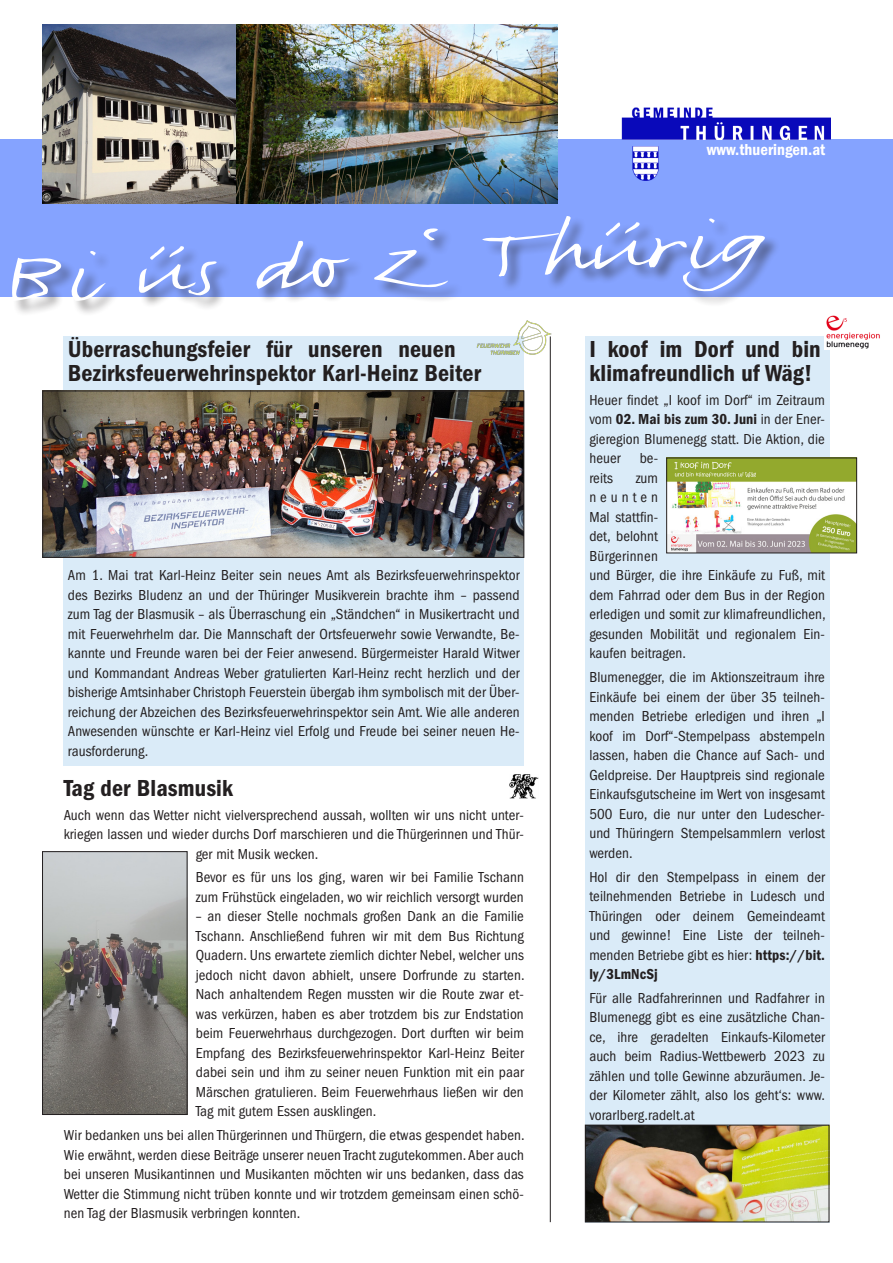
<style>
.page{position:relative;width:893px;height:1263px;background:#fff}
.page>*{position:absolute;margin:0;border:0;box-sizing:border-box;transform-origin:0 0}
.Titel_16pt{font:24px/24px "ITC Franklin Gothic Std Dm Cd";letter-spacing:.005em;color:#231f20}
.Fließtext{font:16.5px "ITC Franklin Gothic Std Dm Cd";letter-spacing:.005em;color:#fff}
.Titel_16pt-2{font:condensed 15px/19.5px "ITC Franklin Gothic Std";letter-spacing:.005em;color:#231f20;text-align:justify}
.s1{font-family:"ITC Franklin Gothic Std Dm Cd";font-stretch:normal}
</style>
<div class="page">
<div style="left:0;top:139px;width:893px;height:157px;background:#85a3ff"></div>
<img style="left:621px;top:107px;width:210px;height:74px">
<img style="left:42px;top:24px;width:515px;height:180px">
<div style="left:13px;top:217px;width:768px;height:100px;background:#231f20;opacity:.5"></div>
<svg style="left:5px;top:216px;width:768px;height:90px"></svg>
<hr style="left:550px;top:336px;width:1px;height:886px;background:#231f20">
<div style="left:585px;top:336px;width:244px;height:886px;background:#daebf8"></div>
<img style="left:825px;top:315px;width:55px;height:35px">
<img style="left:587px;top:1127px;width:240px;height:93px">
<div style="left:585px;top:1125px;width:244px;height:97px;border:1px solid #231f20"></div>
<img style="left:668px;top:460px;width:187px;height:91px">
<div style="left:666px;top:458px;width:191px;height:95px;border:1px solid #231f20"></div>
<div style="left:64px;top:336px;width:460px;height:429px;background:#daebf8"></div>
<img style="left:45px;top:393px;width:477px;height:163px">
<div style="left:43px;top:391px;width:481px;height:167px;border:1px solid #231f20"></div>
<img style="left:44px;top:853px;width:141px;height:260px">
<div style="left:42px;top:851px;width:145px;height:264px;border:1px solid #231f20"></div>
<img style="left:509px;top:774px;width:30px;height:25px">
<img style="left:477px;top:320px;width:75px;height:37px">
<p class="Fließtext" style="left:707px;top:140px;width:120px">www.thueringen.at</p>
<p class="Titel_16pt" style="left:68px;top:337px;width:415px">Überraschungsfeier für unseren neuen<br>Bezirksfeuerwehrinspektor Karl-Heinz Beiter</p>
<p class="Titel_16pt-2" style="left:68px;top:566px;width:453px">Am 1. Mai trat Karl-Heinz Beiter sein neues Amt als Bezirksfeuerwehrinspektor des Bezirks Bludenz an und der Thüringer Musikverein brachte ihm – passend zum Tag der Blasmusik – als Überraschung ein „Ständchen“ in Musikertracht und mit Feuerwehrhelm dar. Die Mannschaft der Ortsfeuerwehr sowie Verwandte, Be&shy;kannte und Freunde waren bei der Feier anwesend. Bürgermeister Harald Witwer und Kommandant Andreas Weber gratulierten Karl-Heinz recht herzlich und der bisherige Amtsinhaber Christoph Feuerstein übergab ihm symbolisch mit der Über&shy;reichung der Abzeichen des Bezirksfeuerwehrinspektor sein Amt. Wie alle anderen Anwesenden wünschte er Karl-Heinz viel Erfolg und Freude bei seiner neuen He&shy;rausforderung.</p>
<p class="Titel_16pt" style="left:64px;top:776px;width:171px">Tag der Blasmusik</p>
<p class="Titel_16pt-2" style="left:64px;top:805px;width:462px">Auch wenn das Wetter nicht vielversprechend aussah, wollten wir uns nicht unter-</p>
<p class="Titel_16pt-2" style="left:64px;top:824px;width:462px">kriegen lassen und wieder durchs Dorf marschieren und die Thürgerinnen und Thür-</p>
<p class="Titel_16pt-2" style="left:196px;top:844px;width:124px">ger mit Musik wecken.</p>
<p class="Titel_16pt-2" style="left:196px;top:868px;width:330px">Bevor es für uns los ging, waren wir bei Familie Tschann zum Frühstück eingeladen, wo wir reichlich versorgt wurden</p>
<p class="Titel_16pt-2" style="left:196px;top:907px;width:330px">– an dieser Stelle nochmals großen Dank an die Familie Tschann. Anschließend fuhren wir mit dem Bus Richtung Quadern. Uns erwartete ziemlich dichter Nebel, welcher uns jedoch nicht davon abhielt, unsere Dorfrunde zu starten.<br>Nach anhaltendem Regen mussten wir die Route zwar et&shy;was verkürzen, haben es aber trotzdem bis zur Endstation beim Feuerwehrhaus durchgezogen. Dort durften wir beim Empfang des Bezirksfeuerwehrinspektor Karl-Heinz Beiter dabei sein und ihm zu seiner neuen Funktion mit ein paar Märschen gratulieren. Beim Feuerwehrhaus ließen wir den Tag mit gutem Essen ausklingen.</p>
<p class="Titel_16pt-2" style="left:64px;top:1125px;width:462px">Wir bedanken uns bei allen Thürgerinnen und Thürgern, die etwas gespendet haben.<br>Wie erwähnt, werden diese Beiträge unserer neuen Tracht zugutekommen. Aber auch bei unseren Musikantinnen und Musikanten möchten wir uns bedanken, dass das Wetter die Stimmung nicht trüben konnte und wir trotzdem gemeinsam einen schö&shy;nen Tag der Blasmusik verbringen konnten.</p>
<p class="Titel_16pt" style="left:589px;top:337px;width:233px">I koof im Dorf und bin klimafreundlich uf Wäg!</p>
<p class="Titel_16pt-2" style="left:589px;top:390px;width:237px">Heuer findet „I koof im Dorf“ im Zeitraum vom <span class="s1">02. Mai bis zum 30. Juni</span> in der Ener&shy;gieregion Blumenegg statt. Die Aktion, die heuer</p>
<p class="Titel_16pt-2" style="left:640px;top:449px;width:20px">be-</p>
<p class="Titel_16pt-2" style="left:589px;top:468px;width:25px">reits</p>
<p class="Titel_16pt-2" style="left:589px;top:468px;width:238px;text-align:left;text-indent:46px">zum<br>neunten<br>Mal stattfin-<br>det, belohnt<br>Bürgerinnen<br>und Bürger, die ihre Einkäufe zu Fuß, mit dem Fahrrad oder dem Bus in der Region erledigen und somit zur klimafreundlichen, gesunden Mobilität und regionalem Ein&shy;kaufen beitragen.</p>
<p class="Titel_16pt-2" style="left:589px;top:668px;width:237px">Blumenegger, die im Aktionszeitraum ihre Einkäufe bei einem der über 35 teilneh&shy;menden Betriebe erledigen und ihren „I koof im Dorf“-Stempelpass abstempeln lassen, haben die Chance auf Sach- und Geldpreise. Der Hauptpreis sind regionale Einkaufsgutscheine im Wert von insgesamt 500 Euro, die nur unter den Ludescher&shy;und Thüringern Stempelsammlern verlost werden.</p>
<p class="Titel_16pt-2" style="left:589px;top:867px;width:237px">Hol dir den Stempelpass in einem der teilnehmenden Betriebe in Ludesch und Thüringen oder deinem Gemeindeamt und gewinne! Eine Liste der teilneh&shy;menden Betriebe gibt es hier: <span class="s1">https://bit. ly/3LmNcSj</span></p>
<p class="Titel_16pt-2" style="left:589px;top:988px;width:237px">Für alle Radfahrerinnen und Radfahrer in Blumenegg gibt es eine zusätzliche Chan&shy;ce, ihre geradelten Einkaufs-Kilometer auch beim Radius-Wettbewerb 2023 zu zählen und tolle Gewinne abzuräumen. Je&shy;der Kilometer zählt, also los geht‘s: www. vorarlberg.radelt.at</p>
</div>
